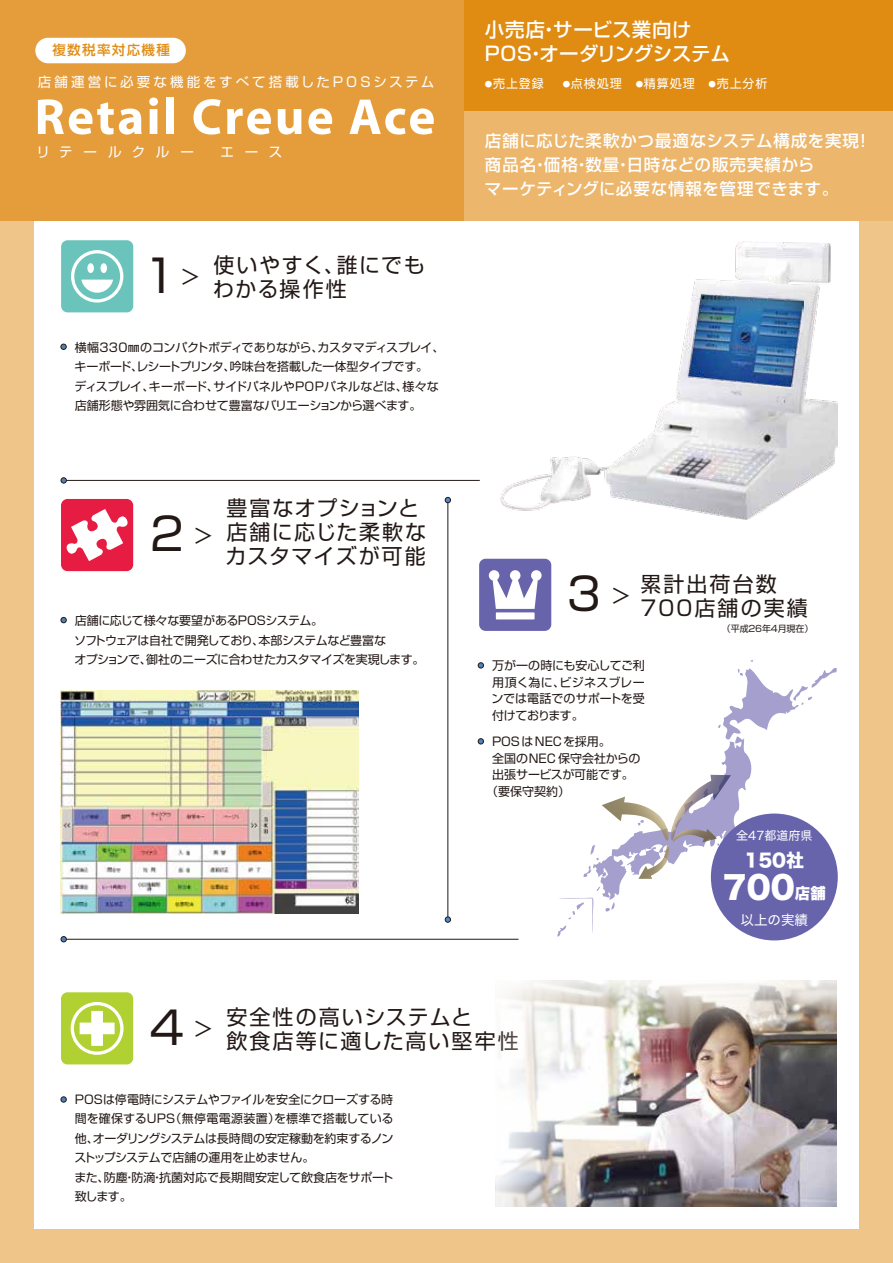
<style>
.page{position:relative;width:893px;height:1263px;background:#fff}
.page>*{position:absolute;margin:0;border:0;box-sizing:border-box;transform-origin:0 0}
.t1{font:700 51px "Myriad";letter-spacing:.045em;color:#fff}
.t2{font:45px "Shin Go Pro";color:#221815}
.t3{font:31.05px "Hira Kaku Std W8";color:#fff}
.t4{font:21px/24px "Shin Go Pro";letter-spacing:.085em;color:#221815}
.t5{font:21px/24px "Shin Go Pro";letter-spacing:.065em;color:#221815}
.t6{font:500 19.5px/24px "Shin Go Pro";letter-spacing:.01em;color:#fff}
.t7{font:18px "Hira Kaku Std W8";color:#fff}
.t8{font:500 16.5px/24px "Shin Go Pro";letter-spacing:.04em;color:#fff}
.t9{font:13.5px "Shin Go Pro";letter-spacing:.235em;color:#fff}
.t10{font:500 13.5px "Shin Go Pro";letter-spacing:.1em;color:#e08c12}
.t11{font:13.5px "Shin Go Pro";letter-spacing:.785em;color:#fff}
.t12{font:13.5px "Hiragino Kaku W4 90 msp RKSJ H";color:#fff}
.t13{font:12px/19.5px "Shin Go Pro";letter-spacing:-.02em;color:#221815}
.t14{font:12px "Shin Go Pro";color:#221815}
.t15{font:12px "Shin Go Pro";letter-spacing:.08em;color:#fff}
.t16{font:12px "Hiragino Kaku W4 90 msp RKSJ H";color:#fff}
.t17{font:9px "Shin Go Pro";letter-spacing:-.13em;color:#221815}
.s1{font-size:7.5px}
.s2{font-size:15.45px}
</style>
<div class="page">
<div style="left:0;top:110px;width:893px;height:1153px;background:#f0c58a"></div>
<div style="left:34px;top:218px;width:825px;height:1010px;background:#fff"></div>
<div style="left:0;top:1px;width:893px;height:220px;background:#ecb66c"></div>
<div style="left:0;top:0;width:893px;height:110px;background:#e08c12"></div>
<div style="left:0;top:0;width:464px;height:221px;background:#e59d3c"></div>
<div style="left:61px;top:240px;width:72px;height:72px;background:#6bc4bc;border-radius:6px"></div>
<svg style="left:71px;top:250px;width:52px;height:53px"></svg>
<hr style="left:447px;top:501px;width:1px;height:418px;background:#221815">
<svg style="left:445px;top:497px;width:6px;height:6px"></svg>
<div style="left:445px;top:916px;width:6px;height:7px;border:1px solid #221815;border-radius:50%"></div>
<hr style="left:64px;top:480px;width:416px;height:1px;background:#231815">
<svg style="left:61px;top:477px;width:6px;height:6px"></svg>
<svg style="left:61px;top:344px;width:6px;height:6px"></svg>
<svg style="left:61px;top:617px;width:6px;height:6px"></svg>
<svg style="left:478px;top:662px;width:6px;height:6px"></svg>
<div style="left:61px;top:499px;width:72px;height:72px;background:#e61c42;border-radius:6px"></div>
<div style="left:479px;top:559px;width:72px;height:72px;background:#6764ac;border-radius:6px"></div>
<svg style="left:478px;top:738px;width:6px;height:6px"></svg>
<hr style="left:64px;top:939px;width:455px;height:1px;background:#231815">
<svg style="left:61px;top:936px;width:6px;height:6px"></svg>
<svg style="left:61px;top:1096px;width:6px;height:6px"></svg>
<div style="left:61px;top:992px;width:72px;height:72px;background:#b1d132;border-radius:6px"></div>
<svg style="left:557px;top:660px;width:280px;height:277px"></svg>
<div style="left:711px;top:813px;width:127px;height:127px;background:#6764ac;border-radius:50%"></div>
<img style="left:500px;top:241px;width:338px;height:279px">
<img style="left:689px;top:294px;width:115px;height:93px">
<svg style="left:66px;top:509px;width:62px;height:52px"></svg>
<div style="left:496px;top:612px;width:39px;height:7px;background:#fff"></div>
<svg style="left:489px;top:570px;width:53px;height:39px"></svg>
<svg style="left:71px;top:1002px;width:53px;height:53px"></svg>
<img style="left:61px;top:691px;width:298px;height:222px">
<img style="left:496px;top:981px;width:340px;height:226px">
<div style="left:35px;top:38px;width:151px;height:25px;background:#fff;border-radius:13px"></div>
<p class="t10" style="left:52px;top:39px;width:119px">複数税率対応機種</p>
<p class="t9" style="left:38px;top:70px;width:398px">店舗運営に必要な機能をすべて搭載したPOSシステム</p>
<h1 class="t1" style="left:35px;top:91px;width:402px">Retail Creue Ace</h1>
<p class="t11" style="left:36px;top:141px;width:159px">リテールクルー</p>
<p class="t9" style="left:220px;top:141px;width:64px">エース</p>
<h2 class="t2" style="left:143px;top:238px;width:36px">1</h2>
<h3 class="t4" style="left:180px;top:263px;width:22px">＞</h3>
<h3 class="t4" style="left:213px;top:251px;width:213px">使いやすく、誰にでもわかる操作性</h3>
<p class="t13" style="left:74px;top:336px;width:372px">横幅330㎜のコンパクトボディでありながら、カスタマディスプレイ、キーボード、レシートプリンタ、吟味台を搭載した一体型タイプです。<br>ディスプレイ、キーボード、サイドパネルやPOPパネルなどは、様々な店舗形態や雰囲気に合わせて豊富なバリエーションから選べます。</p>
<h2 class="t2" style="left:150px;top:497px;width:36px">2</h2>
<h3 class="t4" style="left:193px;top:521px;width:22px">＞</h3>
<h3 class="t5" style="left:226px;top:494px;width:202px">豊富なオプションと店舗に応じた柔軟なカスタマイズが可能</h3>
<p class="t13" style="left:74px;top:609px;width:352px">店舗に応じて様々な要望があるPOSシステム。<br>ソフトウェアは自社で開発しており、本部システムなど豊富な<br>オプションで、御社のニーズに合わせたカスタマイズを実現します。</p>
<h3 class="t6" style="left:485px;top:16px;width:247px">小売店・サービス業向け<br>POS・オーダリングシステム</h3>
<p class="t15" style="left:485px;top:74px;width:284px"><span class="s1">●</span>売上登録　 <span class="s1">●</span>点検処理　<span class="s1">●</span>精算処理　<span class="s1">●</span>売上分析</p>
<h3 class="t8" style="left:485px;top:126px;width:388px">店舗に応じた柔軟かつ最適なシステム構成を実現！商品名・価格・数量・日時などの販売実績から<br>マーケティングに必要な情報を管理できます。</h3>
<h2 class="t2" style="left:567px;top:557px;width:66px">3 <sup>＞</sup></h2>
<h3 class="t4" style="left:640px;top:569px;width:169px">累計出荷台数<br>700店舗の実績</h3>
<p class="t17" style="left:722px;top:621px;width:93px">（平成２６年４月現在）</p>
<p class="t13" style="left:491px;top:656px;width:155px;line-height:16.5px;text-align:justify">万が一の時にも安心してご利用頂く為に、ビジネスブレーンでは電話でのサポートを受付けております。</p>
<p class="t14" style="left:492px;top:732px;width:120px">POSはNECを採用。</p>
<p class="t14" style="left:492px;top:748px;width:150px">全国のNEC 保守会社からの</p>
<p class="t13" style="left:492px;top:763px;width:143px">出張サービスが可能です。</p>
<p class="t13" style="left:486px;top:780px;width:85px">（要保守契約）</p>
<p class="t16" style="left:736px;top:830px;width:78px">全47都道府県</p>
<h3 class="t7" style="left:744px;top:850px;width:61px">150社</h3>
<h3 class="t3" style="left:723px;top:870px;width:104px">700<span class="s2">店舗</span></h3>
<p class="t12" style="left:741px;top:913px;width:69px">以上の実績</p>
<h2 class="t2" style="left:150px;top:990px;width:36px">4</h2>
<h3 class="t4" style="left:193px;top:1015px;width:22px">＞</h3>
<h3 class="t4" style="left:226px;top:1003px;width:294px">安全性の高いシステムと<br>飲食店等に適した高い堅牢性</h3>
<p class="t13" style="left:74px;top:1088px;width:321px">POSは停電時にシステムやファイルを安全にクローズする時間を確保するUPS（無停電電源装置）を標準で搭載している他、オーダリングシステムは長時間の安定稼動を約束するノンストップシステムで店舗の運用を止めません。<br>また、防塵・防滴・抗菌対応で長期間安定して飲食店をサポート致します。</p>
</div>
